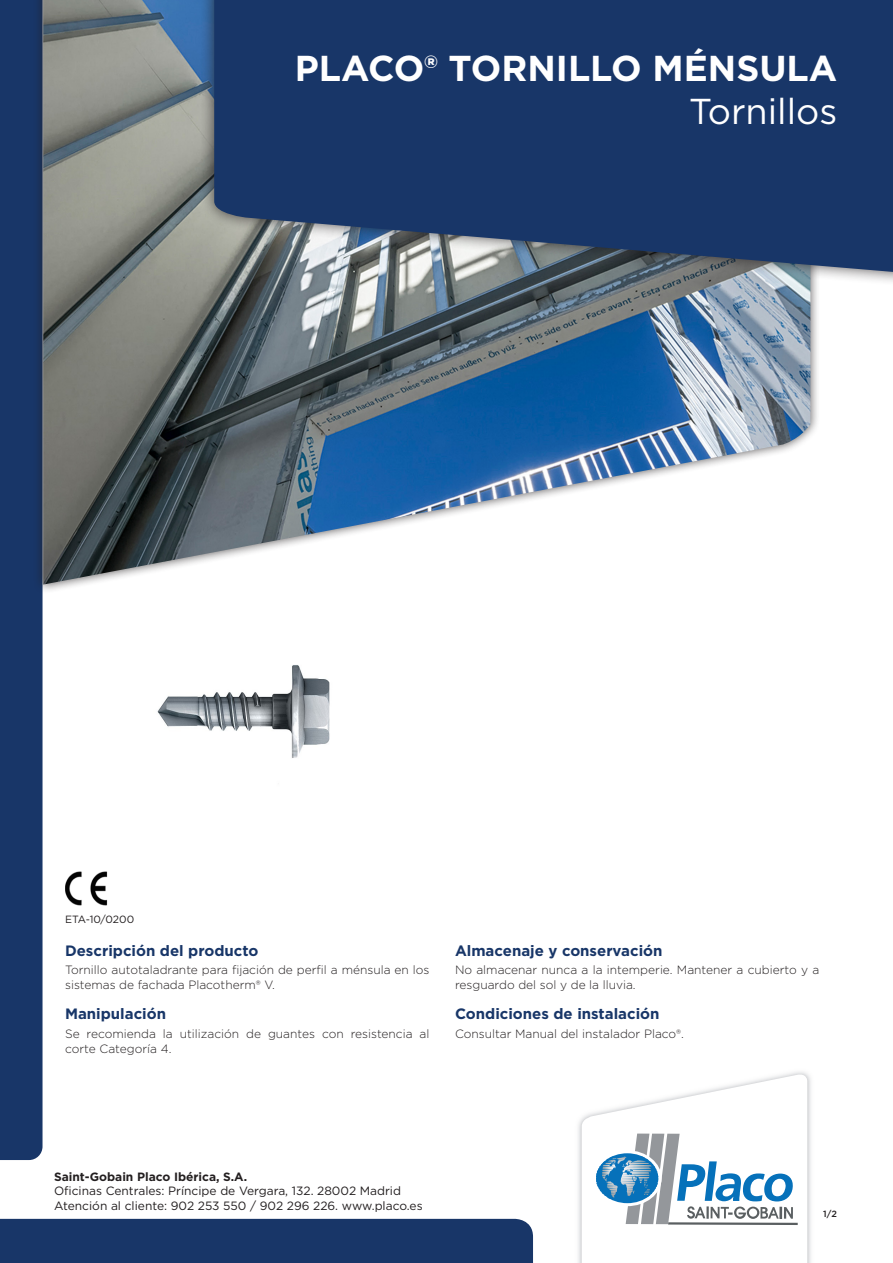
<style>
.page{position:relative;width:893px;height:1263px;background:#fff}
.page>*{position:absolute;margin:0;border:0;box-sizing:border-box;transform-origin:0 0}
.Product_Name_Big{font:700 36px "Gotham";color:#fff}
.Category_description{font:36px "Gotham";color:#fff}
.Attribute_Titles{font:700 15px "Gotham";color:#183668}
.All_Attribute_Values{font:300 12px/14.4px "Gotham";color:#231f20}
.t1{font:12px/14.4px "Gotham";color:#231f20}
.t2{font:700 12px "Gotham";color:#231f20}
.GIB-Year_of_CE{font:10.5px "Gotham";color:#231f20}
.t3{font:500 9px "Gotham";color:#231f20}
</style>
<div class="page">
<div style="left:0;top:0;width:43px;height:1160px;background:#183668"></div>
<div style="left:0;top:1219px;width:533px;height:44px;background:#183668"></div>
<img style="left:578px;top:1072px;width:233px;height:191px">
<svg style="left:582px;top:1073px;width:225px;height:190px"></svg>
<div style="left:33px;top:0;width:788px;height:594px;background:#231f20;opacity:.75"></div>
<img style="left:43px;top:0;width:767px;height:585px">
<img style="left:157px;top:665px;width:173px;height:93px">
<div style="left:200px;top:0;width:693px;height:287px;background:#231f20;opacity:.75"></div>
<svg style="left:214px;top:0;width:679px;height:273px;background:#233f6c"></svg>
<img style="left:65px;top:871px;width:43px;height:35px">
<p class="Product_Name_Big" style="left:295px;top:45px;width:544px">PLACO® TORNILLO MÉNSULA</p>
<p class="Category_description" style="left:689px;top:89px;width:150px">Tornillos</p>
<p class="GIB-Year_of_CE" style="left:65px;top:912px;width:71px">ETA-10/0200</p>
<p class="Attribute_Titles" style="left:65px;top:940px;width:195px">Descripción del producto</p>
<p class="All_Attribute_Values" style="left:65px;top:962px;width:366px">Tornillo autotaladrante para fijación de perfil a ménsula en los sistemas de fachada Placotherm® V.</p>
<p class="Attribute_Titles" style="left:65px;top:1004px;width:103px">Manipulación</p>
<p class="All_Attribute_Values" style="left:65px;top:1026px;width:366px">Se recomienda la utilización de guantes con resistencia al corte Categoría 4.</p>
<p class="Attribute_Titles" style="left:455px;top:940px;width:209px">Almacenaje y conservación</p>
<p class="All_Attribute_Values" style="left:455px;top:962px;width:366px">No almacenar nunca a la intemperie. Mantener a cubierto y a resguardo del sol y de la lluvia.</p>
<p class="Attribute_Titles" style="left:455px;top:1004px;width:206px">Condiciones de instalación</p>
<p class="All_Attribute_Values" style="left:455px;top:1026px;width:230px">Consultar Manual del instalador Placo®.</p>
<p class="t2" style="left:54px;top:1168px;width:195px">Saint-Gobain Placo Ibérica, S.A.</p>
<p class="t1" style="left:54px;top:1183px;width:370px">Oficinas Centrales: Príncipe de Vergara, 132. 28002 Madrid<br>Atención al cliente: 902 253 550 / 902 296 226. www.placo.es</p>
<p class="t3" style="left:823px;top:1208px;width:15px">1/2</p>
</div>
